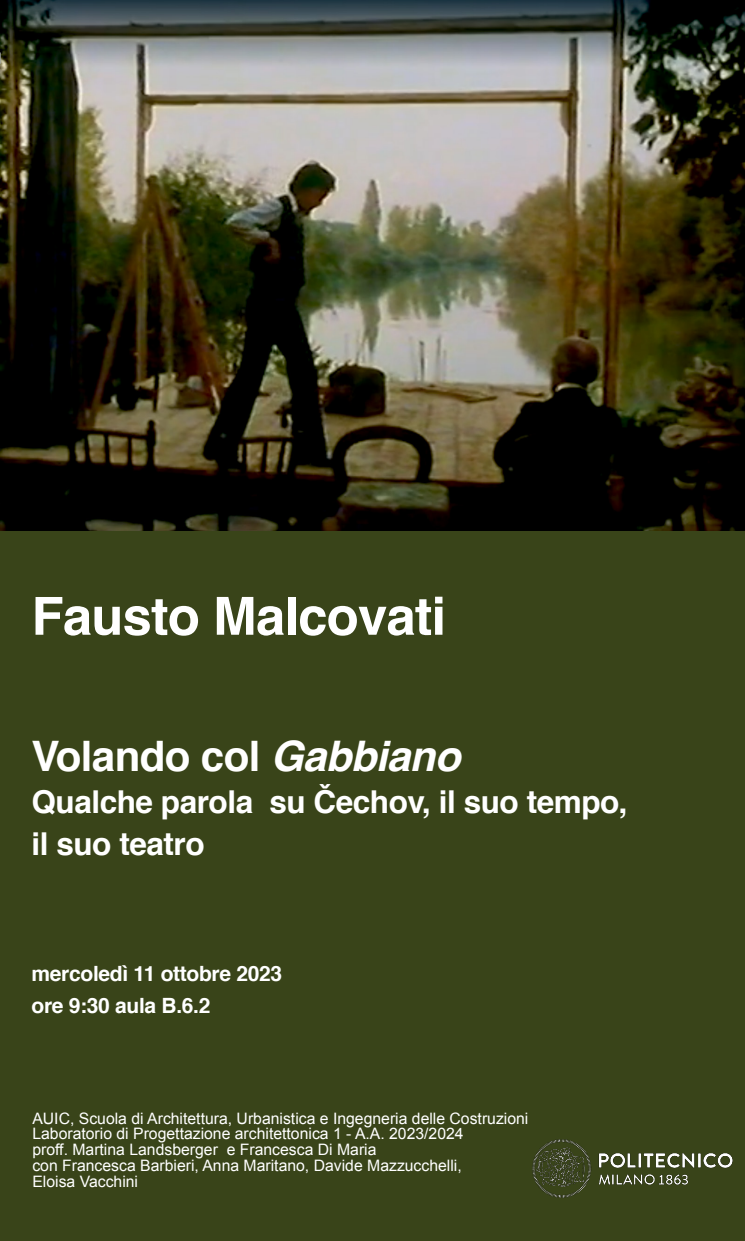
<style>
.page{position:relative;width:745px;height:1241px;background:#fff}
.page>*{position:absolute;margin:0;border:0;box-sizing:border-box;transform-origin:0 0}
.t1{font:700 52.5px "Helvetica";letter-spacing:-.015em;color:#fff}
.t2{font:700 42px "Helvetica";letter-spacing:-.015em;color:#fff}
.t3{font:700 31.5px "Helvetica";letter-spacing:-.015em;color:#fff}
.t4{font:700 21px "Helvetica";letter-spacing:-.015em;color:#fff}
.t5{font:15.75px "Arial";color:#fff}
.s1{font-style:italic}
</style>
<div class="page">
<div style="left:1px;top:1064px;width:743px;height:176px;background:#394419"></div>
<div style="left:0;top:531px;width:744px;height:533px;background:#394419"></div>
<img style="left:0;top:0;width:744px;height:531px">
<img style="left:532px;top:1139px;width:201px;height:59px">
<p class="t1" style="left:32px;top:573px;width:416px">Fausto Malcovati</p>
<p class="t2" style="left:32px;top:722px;width:430px">Volando col <span class="s1">Gabbiano</span></p>
<p class="t3" style="left:32px;top:776px;width:597px">Qualche parola su Čechov, il suo tempo,</p>
<p class="t3" style="left:32px;top:818px;width:174px">il suo teatro</p>
<p class="t4" style="left:32px;top:956px;width:252px">mercoledì 11 ottobre 2023</p>
<p class="t4" style="left:32px;top:988px;width:180px">ore 9:30 aula B.6.2</p>
<p class="t5" style="left:32px;top:1107px;width:497px">AUIC, Scuola di Architettura, Urbanistica e Ingegneria delle Costruzioni</p>
<p class="t5" style="left:32px;top:1123px;width:432px">Laboratorio di Progettazione architettonica 1 - A.A. 2023/2024</p>
<p class="t5" style="left:32px;top:1138px;width:345px">proff. Martina Landsberger e Francesca Di Maria</p>
<p class="t5" style="left:32px;top:1154px;width:430px">con Francesca Barbieri, Anna Maritano, Davide Mazzucchelli,</p>
<p class="t5" style="left:32px;top:1170px;width:107px">Eloisa Vacchini</p>
</div>
